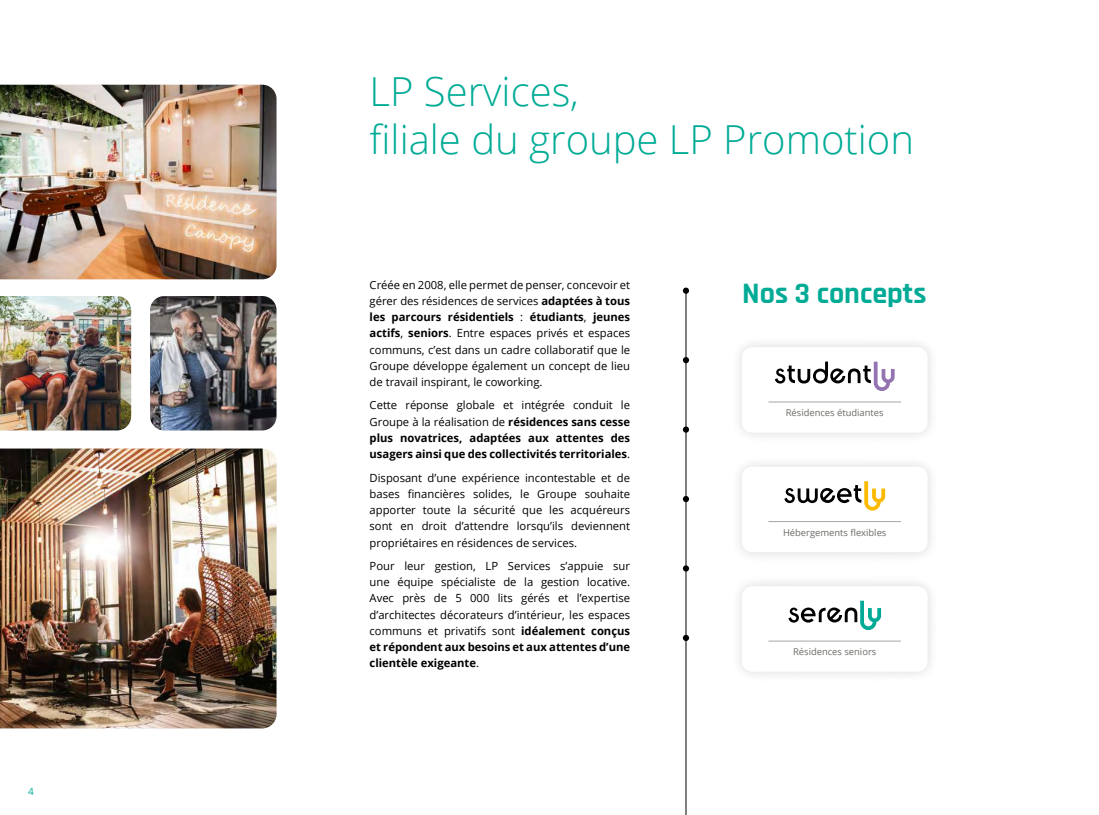
<style>
.page{position:relative;width:1099px;height:815px;background:#fff}
.page>*{position:absolute;margin:0;border:0;box-sizing:border-box;transform-origin:0 0}
.t1{font:300 40px/48px "Open Sans";color:#00ab96}
.t2{font:700 30px "Rajdhani";color:#00ab96}
.t3{font:11.25px/16.2px "Open Sans";color:#000;text-align:justify}
.t4{font:700 11.25px/16.2px "Open Sans";color:#000;text-align:justify}
.t5{font:10px "Open Sans";color:#00ab96}
.t6{font:9.38px "Open Sans";color:#6e6b66}
.s1{font-weight:700}
.s2{font-weight:400}
</style>
<div class="page">
<img style="left:0;top:85px;width:276px;height:194px">
<img style="left:150px;top:296px;width:126px;height:134px">
<img style="left:0;top:449px;width:276px;height:279px">
<hr style="left:685px;top:291px;width:1px;height:524px;background:#000">
<svg style="left:683px;top:288px;width:6px;height:6px"></svg>
<svg style="left:683px;top:635px;width:6px;height:6px"></svg>
<div style="left:683px;top:565px;width:6px;height:7px;background:#000;border-radius:50%"></div>
<svg style="left:683px;top:496px;width:6px;height:6px"></svg>
<div style="left:683px;top:426px;width:6px;height:7px;background:#000;border-radius:50%"></div>
<svg style="left:683px;top:357px;width:6px;height:6px"></svg>
<img style="left:0;top:296px;width:131px;height:134px">
<div style="left:729px;top:335px;width:210px;height:109px;background:#fafafa"></div>
<div style="left:741px;top:347px;width:186px;height:86px;background:#fff;border-radius:11px"></div>
<svg style="left:774px;top:362px;width:120px;height:29px"></svg>
<hr style="left:768px;top:402px;width:133px;height:1px;background:#a8a6a3">
<div style="left:729px;top:455px;width:210px;height:109px;background:#fafafa"></div>
<div style="left:741px;top:467px;width:186px;height:85px;background:#fff;border-radius:11px"></div>
<svg style="left:784px;top:481px;width:101px;height:30px"></svg>
<hr style="left:768px;top:521px;width:133px;height:1px;background:#a8a6a3">
<div style="left:729px;top:574px;width:210px;height:109px;background:#fafafa"></div>
<div style="left:741px;top:586px;width:186px;height:86px;background:#fff;border-radius:11px"></div>
<svg style="left:788px;top:601px;width:93px;height:29px"></svg>
<hr style="left:768px;top:641px;width:133px;height:1px;background:#a8a6a3">
<p class="t5" style="left:28px;top:785px;width:7px">4</p>
<h1 class="t1" style="left:369px;top:66px;width:546px">LP Services,<br>filiale du groupe LP Promotion</h1>
<p class="t3" style="left:369px;top:276px;width:262px">Créée en 2008, elle permet de penser, concevoir et gérer des résidences de services <span class="s1">adaptées à tous les parcours résidentiels</span> : <span class="s1">étudiants</span>, <span class="s1">jeunes actifs</span>, <span class="s1">seniors</span>. Entre espaces privés et espaces communs, c’est dans un cadre collaboratif que le Groupe développe également un concept de lieu de travail inspirant, le coworking.</p>
<p class="t4" style="left:369px;top:397px;width:262px"><span class="s2">Cette réponse globale et intégrée conduit le Groupe à la réalisation de</span> résidences sans cesse plus novatrices, adaptées aux attentes des usagers ainsi que des collectivités territoriales<span class="s2">.</span></p>
<p class="t3" style="left:369px;top:469px;width:262px">Disposant d’une expérience incontestable et de bases financières solides, le Groupe souhaite apporter toute la sécurité que les acquéreurs sont en droit d’attendre lorsqu’ils deviennent propriétaires en résidences de services.</p>
<p class="t3" style="left:369px;top:557px;width:262px">Pour leur gestion, LP Services s’appuie sur une équipe spécialiste de la gestion locative.<br>Avec près de 5 000 lits gérés et l’expertise d’architectes décorateurs d’intérieur, les espaces communs et privatifs sont <span class="s1">idéalement conçus et répondent aux besoins et aux attentes d’une clientèle exigeante</span>.</p>
<h2 class="t2" style="left:742px;top:276px;width:186px">Nos 3 concepts</h2>
<p class="t6" style="left:785px;top:406px;width:99px">Résidences étudiantes</p>
<p class="t6" style="left:783px;top:526px;width:105px">Hébergements flexibles</p>
<p class="t6" style="left:793px;top:645px;width:85px">Résidences seniors</p>
</div>
